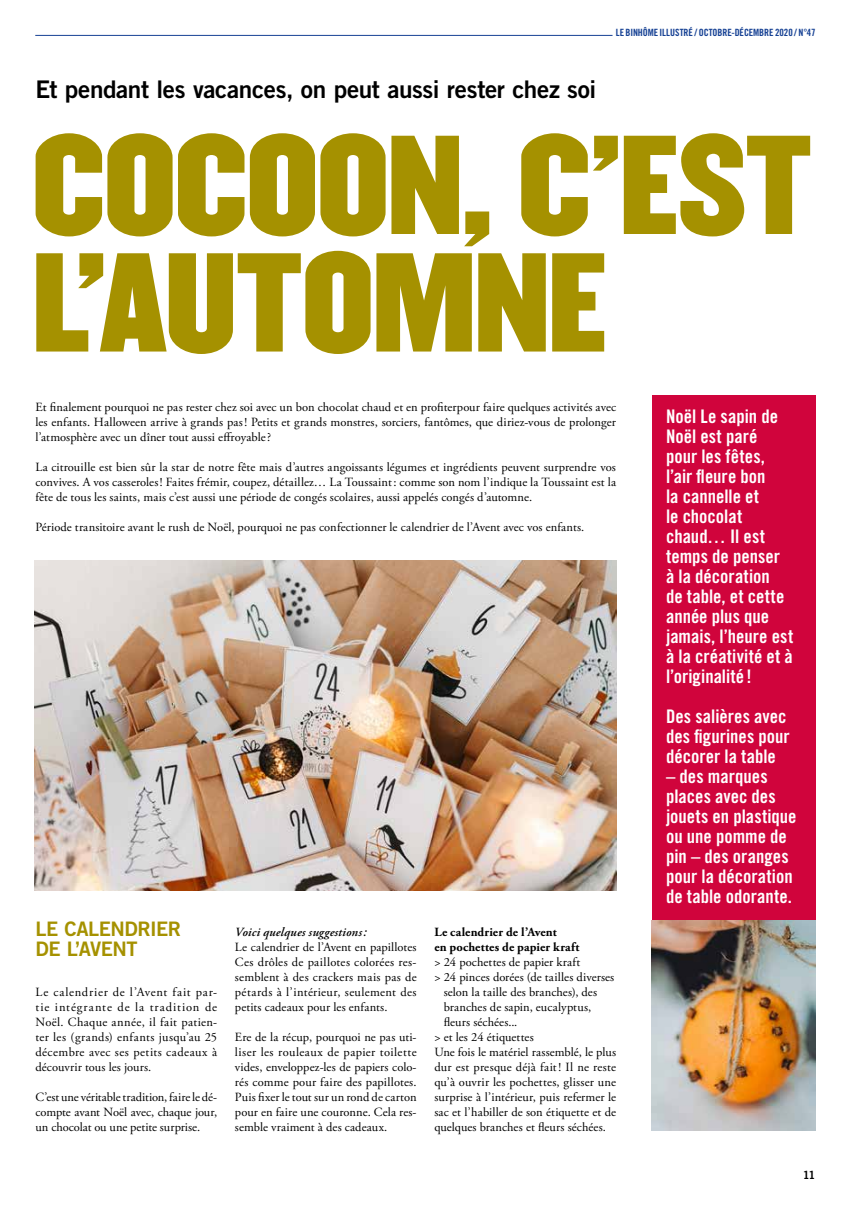
<style>
.page{position:relative;width:851px;height:1205px;background:#fff}
.page>*{position:absolute;margin:0;border:0;box-sizing:border-box;transform-origin:0 0}
.t1{font:122.75px/117.5px "Champion HTF Middleweight";letter-spacing:-.015em;color:#a59100}
.t2{font:24.25px "Trade Gothic LT Std Bd 2";letter-spacing:-.015em;color:#000}
.t3{font:20px/20px "Trade Gothic LT Std Bd 2";letter-spacing:-.025em;color:#a59100}
.t4{font:18.75px/20px "Trade Gothic LT Std Bd Cn 20";color:#fff}
.t5{font:12.5px/15px "Adobe Garamond Pro";letter-spacing:.01em;color:#000;text-align:justify}
.t6{font:700 12.5px/15px "Adobe Garamond Pro";letter-spacing:.01em;color:#000}
.t7{font:italic 600 12.5px "Adobe Garamond Pro";letter-spacing:.01em;color:#000}
.t8{font:11.25px "Trade Gothic LT Std Bd 2";color:#000}
.t9{font:10px "Trade Gothic LT Std Bd Cn 20";letter-spacing:-.01em;color:#164194}
</style>
<div class="page">
<hr style="left:35px;top:35px;width:577px;height:1px;background:#164194">
<div style="left:651px;top:395px;width:164px;height:735px;background:#d0043c"></div>
<img style="left:651px;top:920px;width:164px;height:210px">
<img style="left:35px;top:560px;width:581px;height:330px">
<p class="t9" style="left:615px;top:26px;width:201px">LE BINHÔME ILLUSTRÉ / OCTOBRE-DÉCEMBRE 2020 / N°47</p>
<h2 class="t2" style="left:35px;top:74px;width:562px">Et pendant les vacances, on peut aussi rester chez soi</h2>
<h1 class="t1" style="left:32px;top:134px;width:781px">COCOON, C'EST<br>L'AUTOMNE</h1>
<p class="t5" style="left:35px;top:399px;width:582px">Et finalement pourquoi ne pas rester chez soi avec un bon chocolat chaud et en profiterpour faire quelques activités avec les enfants. Halloween arrive à grands pas! Petits et grands monstres, sorciers, fantômes, que diriez-vous de prolonger l’atmosphère avec un dîner tout aussi effroyable?</p>
<p class="t5" style="left:35px;top:459px;width:582px">La citrouille est bien sûr la star de notre fête mais d’autres angoissants légumes et ingrédients peuvent surprendre vos convives. A vos casseroles! Faites frémir, coupez, détaillez… La Toussaint: comme son nom l’indique la Toussaint est la fête de tous les saints, mais c’est aussi une période de congés scolaires, aussi appelés congés d’automne.</p>
<p class="t5" style="left:35px;top:519px;width:550px">Période transitoire avant le rush de Noël, pourquoi ne pas confectionner le calendrier de l’Avent avec vos enfants.</p>
<h3 class="t3" style="left:35px;top:918px;width:147px">LE CALENDRIER<br>DE L’AVENT</h3>
<p class="t5" style="left:35px;top:984px;width:183px">Le calendrier de l’Avent fait par&shy;tie intégrante de la tradition de Noël. Chaque année, il fait patien&shy;ter les (grands) enfants jusqu’au 25 décembre avec ses petits cadeaux à découvrir tous les jours.</p>
<p class="t5" style="left:35px;top:1089px;width:183px">C’est une véritable tradition, faire le dé&shy;compte avant Noël avec, chaque jour, un chocolat ou une petite surprise.</p>
<p class="t7" style="left:235px;top:924px;width:133px">Voici quelques suggestions:</p>
<p class="t5" style="left:235px;top:939px;width:183px">Le calendrier de l’Avent en papillotes Ces drôles de paillotes colorées res&shy;semblent à des crackers mais pas de pétards à l’intérieur, seulement des petits cadeaux pour les enfants.</p>
<p class="t5" style="left:235px;top:1029px;width:183px">Ere de la récup, pourquoi ne pas uti&shy;liser les rouleaux de papier toilette vides, enveloppez-les de papiers colo&shy;rés comme pour faire des papillotes.<br>Puis fixer le tout sur un rond de carton pour en faire une couronne. Cela res&shy;semble vraiment à des cadeaux.</p>
<p class="t6" style="left:434px;top:924px;width:147px">Le calendrier de l’Avent<br>en pochettes de papier kraft</p>
<p class="t5" style="left:434px;top:954px;width:148px">&gt; 24 pochettes de papier kraft</p>
<p class="t5" style="left:434px;top:969px;width:181px">&gt; 24 pinces dorées (de tailles diverses</p>
<p class="t5" style="left:443px;top:984px;width:155px">selon la taille des branches), des</p>
<p class="t5" style="left:443px;top:999px;width:149px">branches de sapin, eucalyptus,</p>
<p class="t5" style="left:443px;top:1014px;width:75px">fleurs séchées...</p>
<p class="t5" style="left:434px;top:1029px;width:101px">&gt; et les 24 étiquettes</p>
<p class="t5" style="left:434px;top:1044px;width:183px">Une fois le matériel rassemblé, le plus</p>
<p class="t5" style="left:434px;top:1059px;width:183px">dur est presque déjà fait! Il ne reste</p>
<p class="t5" style="left:434px;top:1074px;width:183px">qu’à ouvrir les pochettes, glisser une</p>
<p class="t5" style="left:434px;top:1089px;width:183px">surprise à l’intérieur, puis refermer le</p>
<p class="t5" style="left:434px;top:1104px;width:183px">sac et l’habiller de son étiquette et de</p>
<p class="t5" style="left:434px;top:1119px;width:173px">quelques branches et fleurs séchées.</p>
<h3 class="t4" style="left:666px;top:406px;width:129px">Noël Le sapin de<br>Noël est paré pour les fêtes, l’air fleure bon<br>la cannelle et<br>le chocolat chaud… Il est temps de penser<br>à la décoration<br>de table, et cette année plus que jamais, l’heure est à la créativité et à l’originalité !</h3>
<h3 class="t4" style="left:666px;top:706px;width:125px">Des salières avec des figurines pour décorer la table</h3>
<h3 class="t4" style="left:666px;top:766px;width:132px">– des marques places avec des jouets en plastique ou une pomme de pin – des oranges pour la décoration de table odorante.</h3>
<p class="t8" style="left:802px;top:1168px;width:14px">11</p>
</div>
